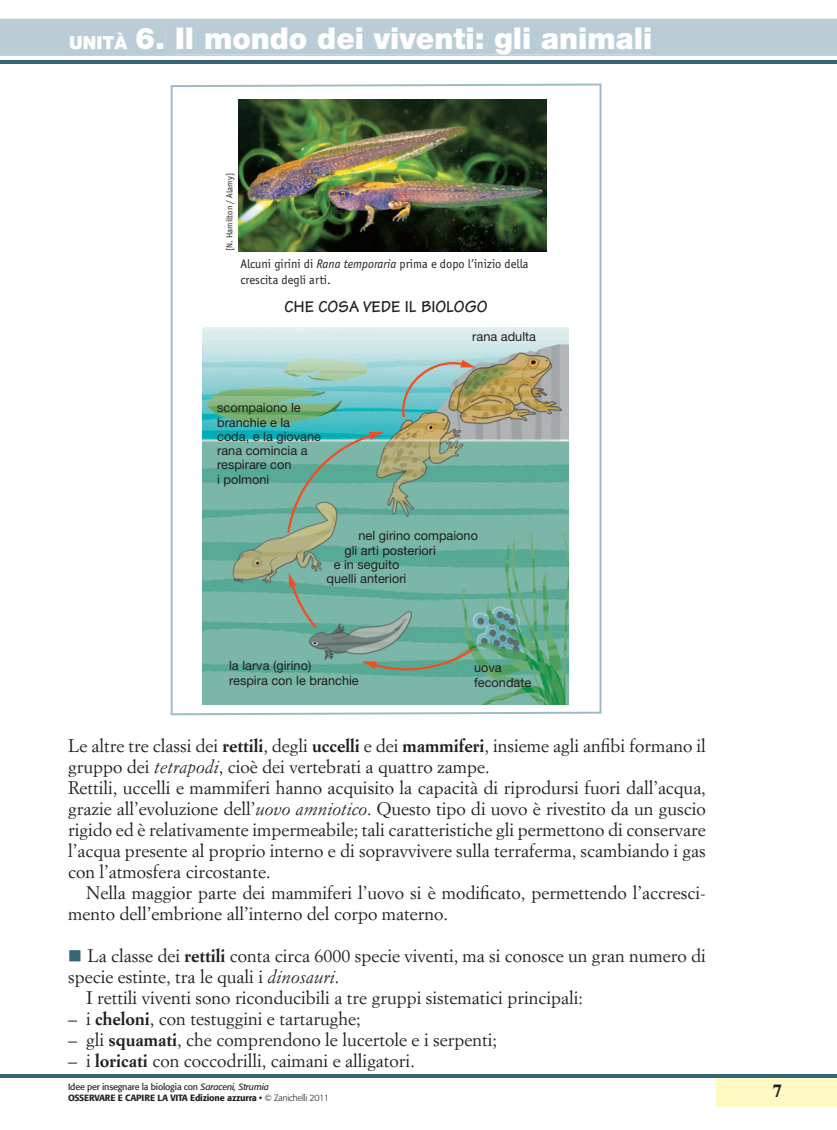
<style>
.page{position:relative;width:837px;height:1130px;background:#fff}
.page>*{position:absolute;margin:0;border:0;box-sizing:border-box;transform-origin:0 0}
.t1{font:900 30px "Helvetica Neue";color:#fff}
.t2{font:18px/21px "Simoncini Garamond";color:#231f20}
.t3{font:700 18px "Times Ten";color:#231f20}
.t4{font:700 16.95px "Tekton";color:#231f20}
.t5{font:12.75px/14.2px "Helvetica Neue";color:#231f20}
.t6{font:12.75px/15.8px "Officina Sans";color:#231f20}
.t7{font:500 9px/10.5px "Formata";letter-spacing:-.02em;color:#231f20}
.t8{font:9px "Officina Sans";color:#231f20}
.s1{font-size:18px}
.s2{font-style:italic}
.s3{font-weight:700}
.s4{font-family:"Zapf RM";color:#376578}
.s5{font-weight:400}
.s6{font-weight:400;font-style:italic}
.s7{font-weight:300}
</style>
<div class="page">
<div style="left:716px;top:1074px;width:121px;height:32px;background:#fffac2"></div>
<hr style="left:0;top:60px;width:837px;height:3px;background:#376578">
<hr style="left:0;top:1074px;width:837px;height:3px;background:#376578">
<div style="left:0;top:19px;width:837px;height:37px;background:#bacdd7"></div>
<div style="left:70px;top:32px;width:58px;height:17px;background:#bacdd7"></div>
<div style="left:136px;top:28px;width:29px;height:21px;background:#bacdd7"></div>
<div style="left:177px;top:27px;width:474px;height:27px;background:#bacdd7"></div>
<svg style="left:171px;top:84px;width:431px;height:631px"></svg>
<img style="left:203px;top:328px;width:366px;height:376px">
<svg style="left:286px;top:432px;width:98px;height:103px;background:#75af9d"></svg>
<svg style="left:289px;top:572px;width:30px;height:58px;background:#7ba996"></svg>
<svg style="left:362px;top:645px;width:115px;height:26px;background:#7aa691"></svg>
<img style="left:401px;top:360px;width:75px;height:59px">
<img style="left:239px;top:99px;width:307px;height:152px">
<h1 class="t1" style="left:69px;top:27px;width:585px"><span class="s1">UNITÀ</span> 6. Il mondo dei viventi: gli animali</h1>
<p class="t8" style="left:226px;top:251px;width:79px;rotate:-90deg">[N. Hamilton / Alamy]</p>
<p class="t6" style="left:240px;top:257px;width:290px">Alcuni girini di <span class="s2">Rana temporaria</span> prima e dopo l’inizio della crescita degli arti.</p>
<p class="t4" style="left:284px;top:301px;width:205px">CHE COSA VEDE IL BIOLOGO</p>
<p class="t5" style="left:217px;top:402px;width:105px">scompaiono le branchie e la coda, e la giovane rana comincia a respirare con<br>i polmoni</p>
<p class="t5" style="left:472px;top:331px;width:65px">rana adulta</p>
<p class="t5" style="left:359px;top:530px;width:121px">nel girino compaiono</p>
<p class="t5" style="left:344px;top:544px;width:93px">gli arti posteriori</p>
<p class="t5" style="left:334px;top:558px;width:67px">e in seguito</p>
<p class="t5" style="left:327px;top:573px;width:81px">quelli anteriori</p>
<p class="t5" style="left:229px;top:660px;width:131px">la larva (girino)<br>respira con le branchie</p>
<p class="t5" style="left:474px;top:662px;width:59px">uova fecondate</p>
<p class="t2" style="left:68px;top:736px;width:639px">Le altre tre classi dei <span class="s3">rettili</span>, degli <span class="s3">uccelli</span> e dei <span class="s3">mammiferi</span>, insieme agli anfibi formano il gruppo dei <span class="s2">tetrapodi</span>, cioè dei vertebrati a quattro zampe.<br>Rettili, uccelli e mammiferi hanno acquisito la capacità di riprodursi fuori dall’acqua, grazie all’evoluzione dell’<span class="s2">uovo amniotico</span>. Questo tipo di uovo è rivestito da un guscio rigido ed è relativamente impermeabile; tali caratteristiche gli permettono di conservare l’acqua presente al proprio interno e di sopravvivere sulla terraferma, scambiando i gas con l’atmosfera circostante.</p>
<p class="t2" style="left:68px;top:883px;width:639px;text-indent:18px">Nella maggior parte dei mammiferi l’uovo si è modificato, permettendo l’accresci&shy;mento dell’embrione all’interno del corpo materno.</p>
<p class="t2" style="left:68px;top:946px;width:639px"><span class="s4">n</span> La classe dei <span class="s3">rettili</span> conta circa 6000 specie viventi, ma si conosce un gran numero di</p>
<p class="t2" style="left:68px;top:967px;width:273px">specie estinte, tra le quali i <span class="s2">dinosauri</span>.</p>
<p class="t2" style="left:86px;top:988px;width:498px">I rettili viventi sono riconducibili a tre gruppi sistematici principali:</p>
<p class="t2" style="left:68px;top:1009px;width:294px">– i <span class="s3">cheloni</span>, con testuggini e tartarughe;</p>
<p class="t2" style="left:68px;top:1030px;width:431px">– gli <span class="s3">squamati</span>, che comprendono le lucertole e i serpenti;</p>
<p class="t2" style="left:68px;top:1051px;width:348px">– i <span class="s3">loricati</span> con coccodrilli, caimani e alligatori.</p>
<p class="t7" style="left:68px;top:1082px;width:263px"><span class="s5">Idee per insegnare la biologia con</span> <span class="s6">Saraceni, Strumia<br></span>OSSERVARE E CAPIRE LA VITA Edizione azzurra • <span class="s7">© Zanichelli 2011</span></p>
<p class="t3" style="left:773px;top:1084px;width:10px">7</p>
</div>
